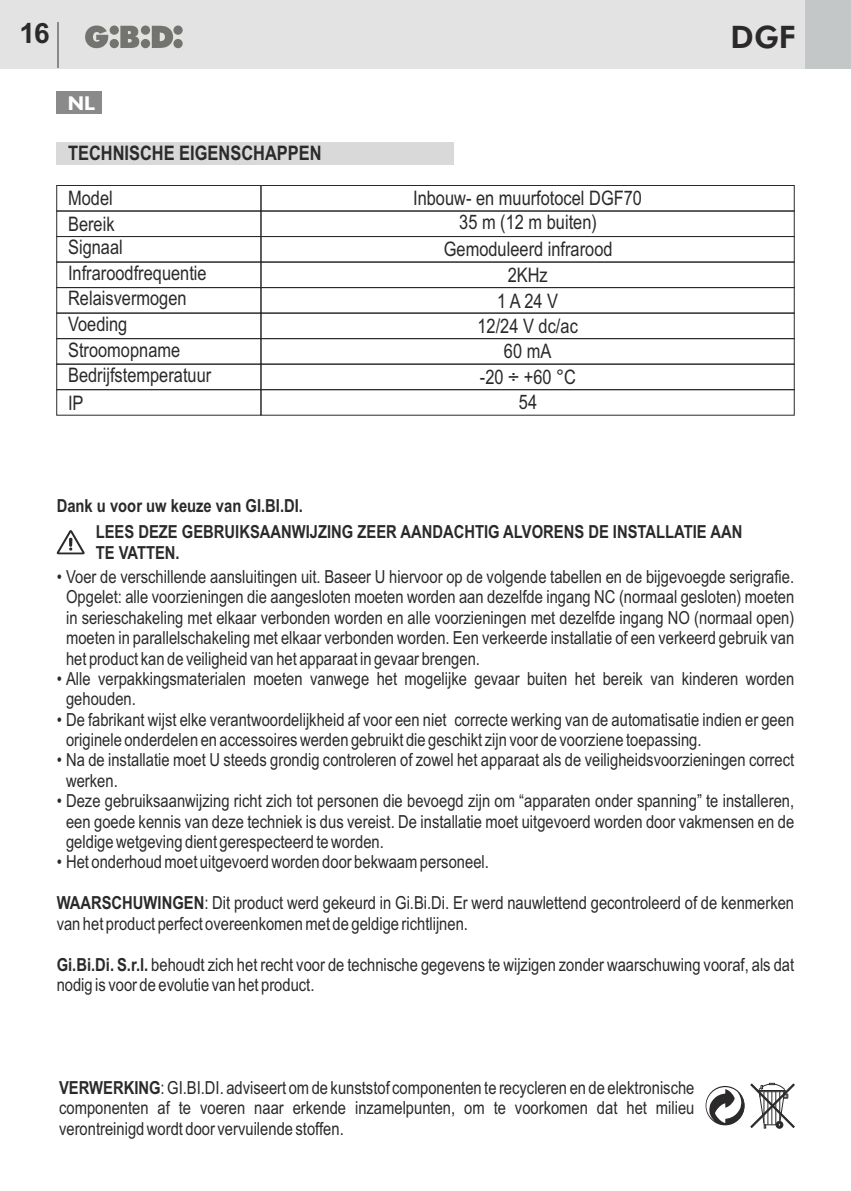
<style>
.page{position:relative;width:851px;height:1191px;background:#fff}
.page>*{position:absolute;margin:0;border:0;box-sizing:border-box;transform-origin:0 0}
.t1{font:800 31px "Futura BT";color:#2b2929}
.t2{font:700 28px "Arial";color:#2b2929}
.t3{font:20px/25.6px "Arial Narrow";color:#2b2929;text-align:center}
.t4{font:700 20px "Arial Narrow";color:#2b2929}
.t5{font:700 20px "Humanist 521 BT";color:#fff}
.t6{font:18px/20.4px "Arial Narrow";color:#2b2929}
.t7{font:700 18px/26.2px "Arial Narrow";color:#2b2929}
.s1{font-weight:700}
</style>
<div class="page">
<div style="left:0;top:0;width:850px;height:68px;background:#e3e3e3"></div>
<div style="left:805px;top:0;width:45px;height:68px;background:#c4c7c7"></div>
<svg style="left:85px;top:26px;width:98px;height:22px"></svg>
<hr style="left:57px;top:23px;width:1px;height:45px;background:#8a8a8a">
<div style="left:57px;top:91px;width:45px;height:22px;background:#8a8a8a"></div>
<svg style="left:56px;top:530px;width:29px;height:24px"></svg>
<svg style="left:705px;top:1086px;width:39px;height:39px"></svg>
<svg style="left:709px;top:1082px;width:86px;height:46px"></svg>
<div style="left:57px;top:142px;width:397px;height:22px;background:#d9d9d9"></div>
<div style="left:56px;top:185px;width:205px;height:26px;border:1px solid #2b2929"></div>
<div style="left:261px;top:185px;width:533px;height:26px;border:1px solid #2b2929"></div>
<div style="left:261px;top:211px;width:533px;height:26px;border:1px solid #2b2929"></div>
<div style="left:261px;top:236px;width:533px;height:26px;border:1px solid #2b2929"></div>
<div style="left:261px;top:262px;width:533px;height:26px;border:1px solid #2b2929"></div>
<div style="left:261px;top:287px;width:533px;height:26px;border:1px solid #2b2929"></div>
<div style="left:261px;top:313px;width:533px;height:26px;border:1px solid #2b2929"></div>
<div style="left:261px;top:338px;width:533px;height:26px;border:1px solid #2b2929"></div>
<div style="left:261px;top:364px;width:533px;height:26px;border:1px solid #2b2929"></div>
<div style="left:261px;top:389px;width:533px;height:26px;border:1px solid #2b2929"></div>
<div style="left:56px;top:211px;width:205px;height:26px;border:1px solid #2b2929"></div>
<div style="left:56px;top:236px;width:205px;height:26px;border:1px solid #2b2929"></div>
<div style="left:56px;top:262px;width:205px;height:26px;border:1px solid #2b2929"></div>
<div style="left:56px;top:287px;width:205px;height:26px;border:1px solid #2b2929"></div>
<div style="left:56px;top:313px;width:205px;height:26px;border:1px solid #2b2929"></div>
<div style="left:56px;top:338px;width:205px;height:26px;border:1px solid #2b2929"></div>
<div style="left:56px;top:364px;width:205px;height:26px;border:1px solid #2b2929"></div>
<div style="left:56px;top:389px;width:205px;height:26px;border:1px solid #2b2929"></div>
<h2 class="t2" style="left:19px;top:23px;width:32px">16</h2>
<h1 class="t1" style="left:730px;top:24px;width:66px">DGF</h1>
<p class="t5" style="left:68px;top:94px;width:29px">NL</p>
<p class="t4" style="left:68px;top:146px;width:255px">TECHNISCHE EIGENSCHAPPEN</p>
<p class="t3" style="left:68px;top:187px;width:48px;text-align:left">Model<br>Bereik</p>
<p class="t3" style="left:68px;top:236px;width:145px;text-align:left">Signaal<br>Infraroodfrequentie<br>Relaisvermogen<br>Voeding<br>Stroomopname<br>Bedrijfstemperatuur</p>
<p class="t3" style="left:68px;top:391px;width:17px">IP</p>
<p class="t3" style="left:413px;top:188px;width:230px;line-height:23.6px">Inbouw- en muurfotocel DGF70<br>35 m (12 m buiten)</p>
<p class="t3" style="left:444px;top:238px;width:170px">Gemoduleerd infrarood</p>
<p class="t3" style="left:507px;top:264px;width:42px">2KHz</p>
<p class="t3" style="left:477px;top:290px;width:102px">1 A 24 V<br>12/24 V dc/ac<br>60 mA<br>-20 ÷ +60 °C<br>54</p>
<p class="t7" style="left:96px;top:494px;width:648px;text-indent:-39px">Dank u voor uw keuze van GI.BI.DI.<br>LEES DEZE GEBRUIKSAANWIJZING ZEER AANDACHTIG ALVORENS DE INSTALLATIE AAN</p>
<p class="t7" style="left:96px;top:541px;width:85px">TE VATTEN.</p>
<p class="t6" style="left:66px;top:568px;width:729px;text-align:justify;text-indent:-9px">• Voer de verschillende aansluitingen uit. Baseer U hiervoor op de volgende tabellen en de bijgevoegde serigrafie.<br>Opgelet: alle voorzieningen die aangesloten moeten worden aan dezelfde ingang NC (normaal gesloten) moeten in serieschakeling met elkaar verbonden worden en alle voorzieningen met dezelfde ingang NO (normaal open) moeten in parallelschakeling met elkaar verbonden worden. Een verkeerde installatie of een verkeerd gebruik van het product kan de veiligheid van het apparaat in gevaar brengen.</p>
<p class="t6" style="left:66px;top:670px;width:729px;text-indent:-9px">• Alle verpakkingsmaterialen moeten vanwege het mogelijke gevaar buiten het bereik van kinderen worden gehouden.</p>
<p class="t6" style="left:66px;top:711px;width:729px;text-indent:-9px">• De fabrikant wijst elke verantwoordelijkheid af voor een niet correcte werking van de automatisatie indien er geen originele onderdelen en accessoires werden gebruikt die geschikt zijn voor de voorziene toepassing.</p>
<p class="t6" style="left:66px;top:751px;width:729px;text-indent:-9px">• Na de installatie moet U steeds grondig controleren of zowel het apparaat als de veiligheidsvoorzieningen correct werken.</p>
<p class="t6" style="left:66px;top:792px;width:729px;text-align:justify;text-indent:-9px">• Deze gebruiksaanwijzing richt zich tot personen die bevoegd zijn om “apparaten onder spanning” te installeren, een goede kennis van deze techniek is dus vereist. De installatie moet uitgevoerd worden door vakmensen en de geldige wetgeving dient gerespecteerd te worden.</p>
<p class="t6" style="left:57px;top:853px;width:433px">• Het onderhoud moet uitgevoerd worden door bekwaam personeel.</p>
<p class="t6" style="left:57px;top:894px;width:738px"><span class="s1">WAARSCHUWINGEN</span>: Dit product werd gekeurd in Gi.Bi.Di. Er werd nauwlettend gecontroleerd of de kenmerken van het product perfect overeenkomen met de geldige richtlijnen.</p>
<p class="t6" style="left:57px;top:956px;width:739px"><span class="s1">Gi.Bi.Di. S.r.l.</span> behoudt zich het recht voor de technische gegevens te wijzigen zonder waarschuwing vooraf, als dat nodig is voor de evolutie van het product.</p>
<p class="t6" style="left:59px;top:1079px;width:636px;text-align:justify"><span class="s1">VERWERKING</span>: GI.BI.DI. adviseert om de kunststof componenten te recycleren en de elektronische componenten af te voeren naar erkende inzamelpunten, om te voorkomen dat het milieu verontreinigd wordt door vervuilende stoffen.</p>
</div>
